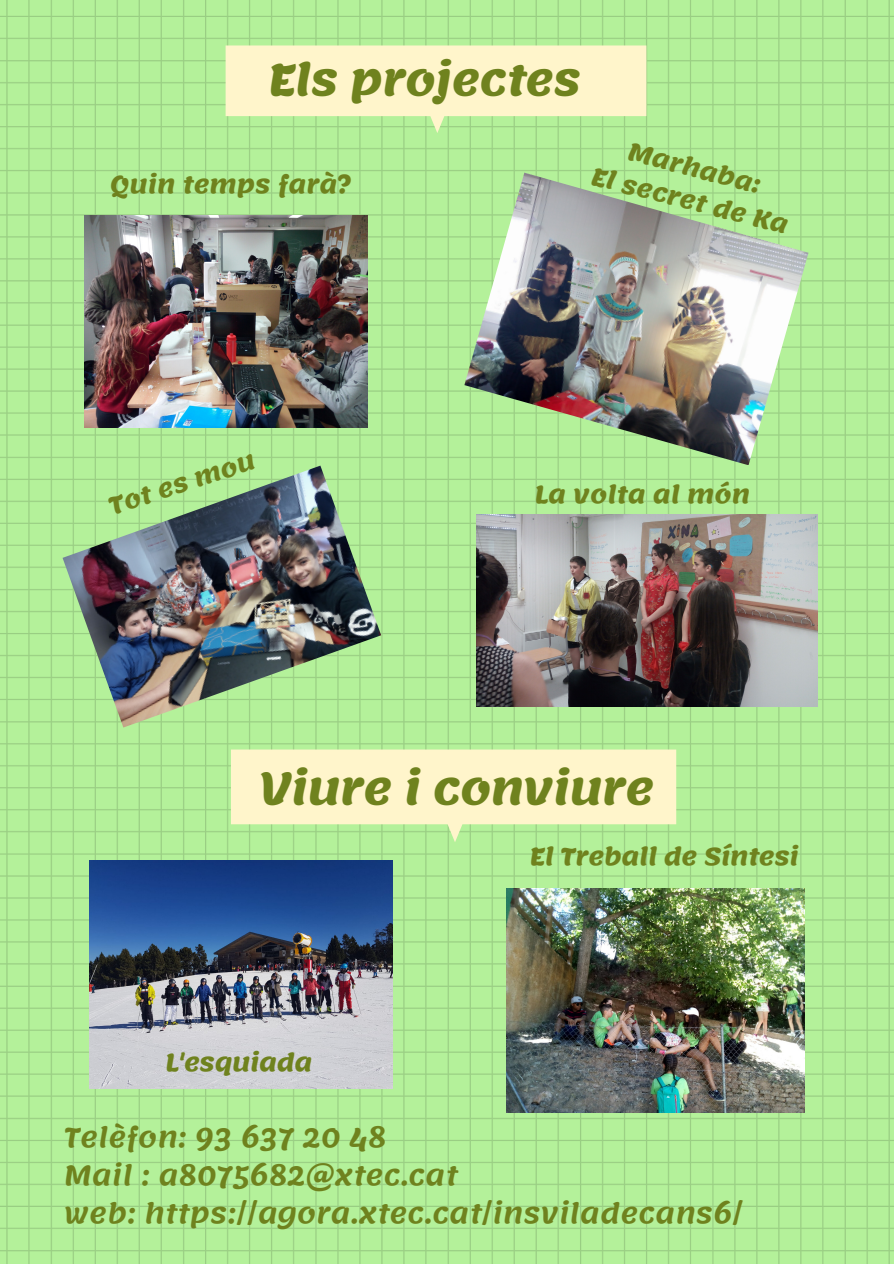
<style>
.page{position:relative;width:894px;height:1264px;background:#fff}
.page>*{position:absolute;margin:0;border:0;box-sizing:border-box;transform-origin:0 0}
.t1{font:700 43.65px "Lemonada";letter-spacing:-.015em;color:#6f821e}
.t2{font:700 42.9px "Lemonada";letter-spacing:-.015em;color:#6f821e}
.t3{font:600 27px/37.7px "Lemonada";color:#6f821e}
.t4{font:700 24px "Lemonada";letter-spacing:-.015em;color:#6f821e}
</style>
<div class="page">
<img style="left:0;top:0;width:893px;height:1263px">
<svg style="left:225px;top:45px;width:421px;height:88px;background:#eff3c0"></svg>
<img style="left:89px;top:860px;width:303px;height:228px">
<img style="left:476px;top:514px;width:341px;height:192px">
<img style="left:63px;top:465px;width:318px;height:262px">
<img style="left:464px;top:173px;width:344px;height:292px">
<img style="left:84px;top:215px;width:283px;height:212px">
<img style="left:506px;top:888px;width:298px;height:224px">
<svg style="left:231px;top:749px;width:445px;height:93px;background:#eff3c0"></svg>
<h2 class="t2" style="left:268px;top:55px;width:314px">Els projectes</h2>
<p class="t4" style="left:631px;top:138px;width:137px;rotate:14deg">Marhaba:</p>
<p class="t4" style="left:110px;top:171px;width:242px">Quin temps farà?</p>
<p class="t4" style="left:594px;top:162px;width:204px;rotate:14deg">El secret de Ka</p>
<p class="t4" style="left:105px;top:493px;width:154px;rotate:-18deg">Tot es mou</p>
<p class="t4" style="left:534px;top:481px;width:217px">La volta al món</p>
<h1 class="t1" style="left:260px;top:763px;width:395px">Viure i conviure</h1>
<p class="t4" style="left:529px;top:842px;width:270px">El Treball de Síntesi</p>
<p class="t4" style="left:165px;top:1048px;width:148px">L'esquiada</p>
<p class="t3" style="left:64px;top:1118px;width:680px">Telèfon: 93 637 20 48<br>Mail : a8075682@xtec.cat<br>web: https://agora.xtec.cat/insviladecans6/</p>
</div>
